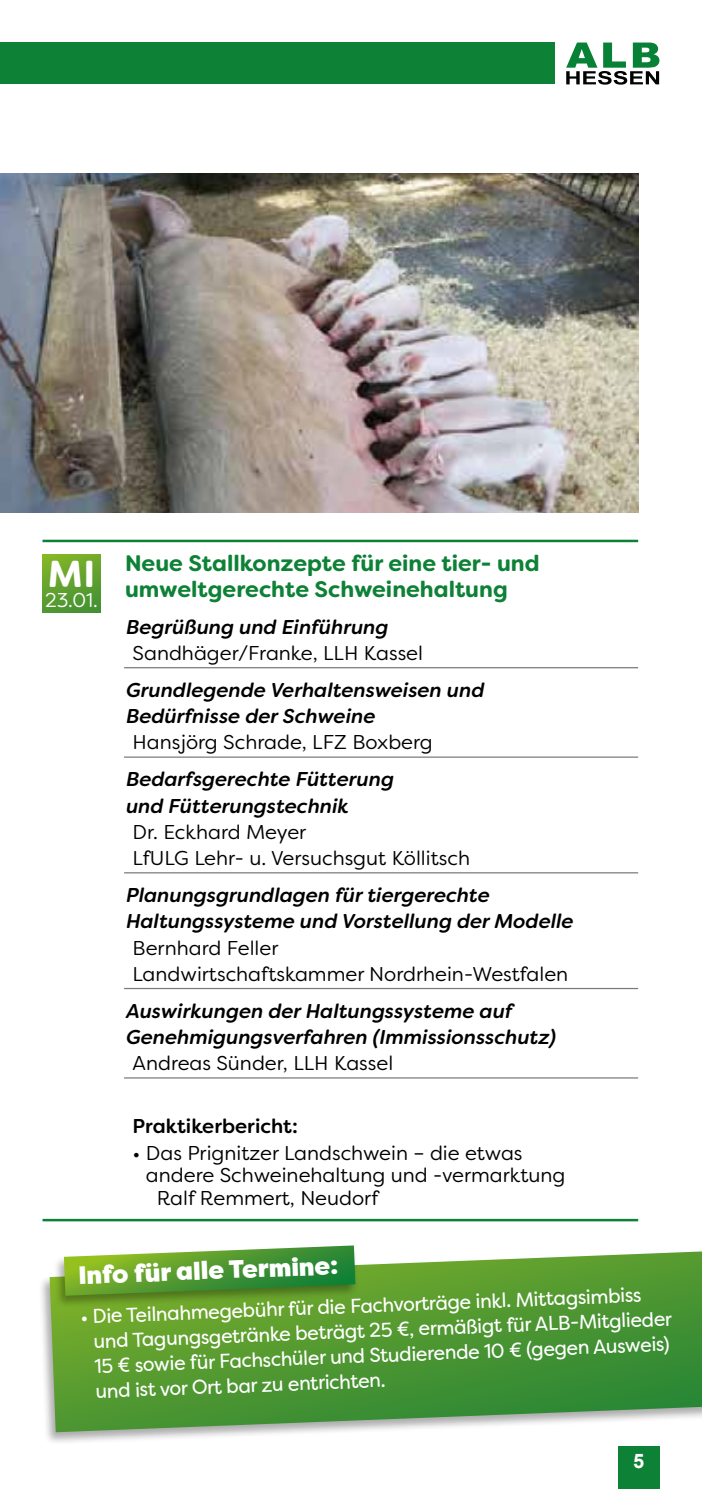
<style>
.page{position:relative;width:702px;height:1489px;background:#fff}
.page>*{position:absolute;margin:0;border:0;box-sizing:border-box;transform-origin:0 0}
.t1{font:700 37.5px "Filson Soft";color:#fff}
.t2{font:900 25px "Filson Pro";color:#fff}
.t3{font:700 22.5px/26.2px "Filson Soft";color:#0d8136}
.t4{font:20px/26.2px "Filson Soft";color:#000}
.t5{font:italic 500 20px/26.2px "Filson Soft";color:#000}
.t6{font:20px/25.2px "Filson Pro";color:#fff}
.t7{font:500 20px "Filson Soft";color:#000}
.t8{font:20px "Filson Soft";color:#fff}
.t9{font:700 20px "Arial";color:#fff}
</style>
<div class="page">
<div style="left:0;top:43px;width:554px;height:41px;background:#0d8136"></div>
<div style="left:618px;top:1446px;width:41px;height:42px;background:#0d8136"></div>
<svg style="left:566px;top:43px;width:93px;height:42px"></svg>
<img style="left:0;top:174px;width:638px;height:338px">
<hr style="left:43px;top:539px;width:595px;height:3px;background:#0d8136">
<hr style="left:124px;top:667px;width:514px;height:1px;background:#7c7b7b">
<hr style="left:124px;top:756px;width:514px;height:1px;background:#7c7b7b">
<hr style="left:124px;top:872px;width:514px;height:1px;background:#7c7b7b">
<hr style="left:124px;top:987px;width:514px;height:2px;background:#7c7b7b">
<hr style="left:124px;top:1077px;width:514px;height:1px;background:#7c7b7b">
<hr style="left:43px;top:1218px;width:595px;height:3px;background:#0d8136">
<div style="left:43px;top:554px;width:57px;height:58px;background:linear-gradient(to bottom,#7db129,#499433)"></div>
<div style="left:39px;top:1246px;width:663px;height:198px;background:#000;opacity:.33"></div>
<svg style="left:50px;top:1251px;width:652px;height:180px;background:#5e9f43"></svg>
<div style="left:53px;top:1243px;width:306px;height:66px;background:#000;opacity:.33"></div>
<svg style="left:64px;top:1245px;width:291px;height:50px;background:#66a447"></svg>
<h1 class="t1" style="left:48px;top:549px;width:49px">MI</h1>
<p class="t8" style="left:45px;top:587px;width:54px">23.01.</p>
<p class="t3" style="left:125px;top:549px;width:416px">Neue Stallkonzepte für eine tier- und umweltgerechte Schweinehaltung</p>
<p class="t5" style="left:125px;top:613px;width:268px">Begrüßung und Einführung</p>
<p class="t4" style="left:133px;top:639px;width:292px">Sandhäger/Franke, LLH Kassel</p>
<p class="t5" style="left:125px;top:676px;width:364px">Grundlegende Verhaltensweisen und<br>Bedürfnisse derSchweine</p>
<p class="t4" style="left:133px;top:729px;width:302px">Hansjörg Schrade, LFZ Boxberg</p>
<p class="t5" style="left:125px;top:766px;width:274px">Bedarfsgerechte Fütterung und Fütterungstechnik</p>
<p class="t4" style="left:133px;top:818px;width:339px">Dr. Eckhard Meyer<br>LfULG Lehr- u. Versuchsgut Köllitsch</p>
<p class="t5" style="left:125px;top:881px;width:453px">Planungsgrundlagen fürtiergerechte<br>Haltungssysteme und Vorstellung derModelle</p>
<p class="t4" style="left:133px;top:934px;width:437px">Bernhard Feller<br>Landwirtschaftskammer Nordrhein-Westfalen</p>
<p class="t5" style="left:125px;top:997px;width:436px">Auswirkungen derHaltungssysteme auf<br>Genehmigungsverfahren (Immissionsschutz)</p>
<p class="t4" style="left:133px;top:1049px;width:262px">Andreas Sünder, LLH Kassel</p>
<p class="t7" style="left:133px;top:1113px;width:167px">Praktikerbericht:</p>
<p class="t4" style="left:133px;top:1139px;width:391px">• Das Prignitzer Landschwein – die etwas</p>
<p class="t4" style="left:146px;top:1161px;width:421px">andere Schweinehaltung und -vermarktung</p>
<p class="t4" style="left:157px;top:1184px;width:223px">Ralf Remmert, Neudorf</p>
<p class="t2" style="left:78px;top:1259px;width:261px;rotate:-2deg">Info für alle Termine:</p>
<p class="t6" style="left:92px;top:1301px;width:580px;text-indent:-12px;rotate:-2deg">• Die Teilnahmegebühr für die Fachvorträge inkl. Mittagsimbiss und Tagungsgetränke beträgt 25 €, ermäßigt für ALB-Mitglieder 15 € sowie für Fachschüler und Studierende 10 € (gegen Ausweis) und ist vor Ort bar zu entrichten.</p>
<p class="t9" style="left:633px;top:1447px;width:13px">5</p>
</div>
